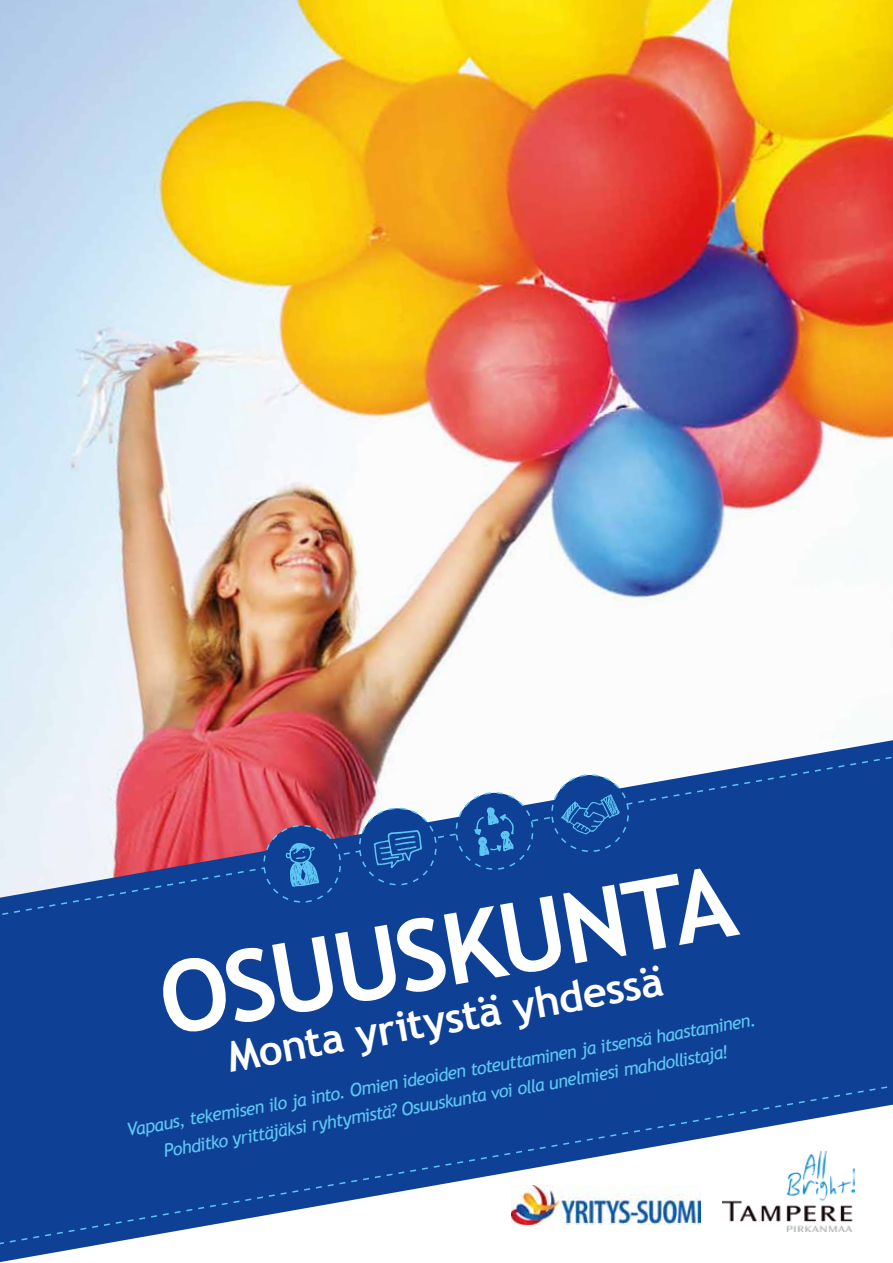
<style>
.page{position:relative;width:893px;height:1263px;background:#fff}
.page>*{position:absolute;margin:0;border:0;box-sizing:border-box;transform-origin:0 0}
.t1{font:700 99px "Trebuchet MS";color:#fff}
.t2{font:700 42px "Trebuchet MS";color:#fff}
.t3{font:italic 18px/27px "Trebuchet MS";color:#5ec6f2;text-align:center}
</style>
<div class="page">
<img style="left:0;top:0;width:893px;height:740px">
<svg style="left:0;top:740px;width:893px;height:522px;background:#2a55a0"></svg>
<svg style="left:0;top:747px;width:893px;height:179px;background:#6b6ea2"></svg>
<svg style="left:0;top:1069px;width:893px;height:179px"></svg>
<svg style="left:453px;top:790px;width:83px;height:82px;background:#3466ac"></svg>
<svg style="left:357px;top:805px;width:82px;height:83px;background:#315fa6"></svg>
<svg style="left:261px;top:822px;width:82px;height:83px;background:#325299"></svg>
<svg style="left:549px;top:772px;width:82px;height:82px;background:#3465ab"></svg>
<h1 class="t1" style="left:149px;top:940px;width:585px;rotate:-10deg">osuuskunta</h1>
<h2 class="t2" style="left:223px;top:1031px;width:443px;rotate:-10deg">Monta yritystä yhdessä</h2>
<p class="t3" style="left:125px;top:1117px;width:640px;rotate:-10deg">Vapaus, tekemisen ilo ja into. Omien ideoiden toteuttaminen ja itsensä haastaminen.<br>Pohditko yrittäjäksi ryhtymistä? Osuuskunta voi olla unelmiesi mahdollistaja!</p>
</div>
